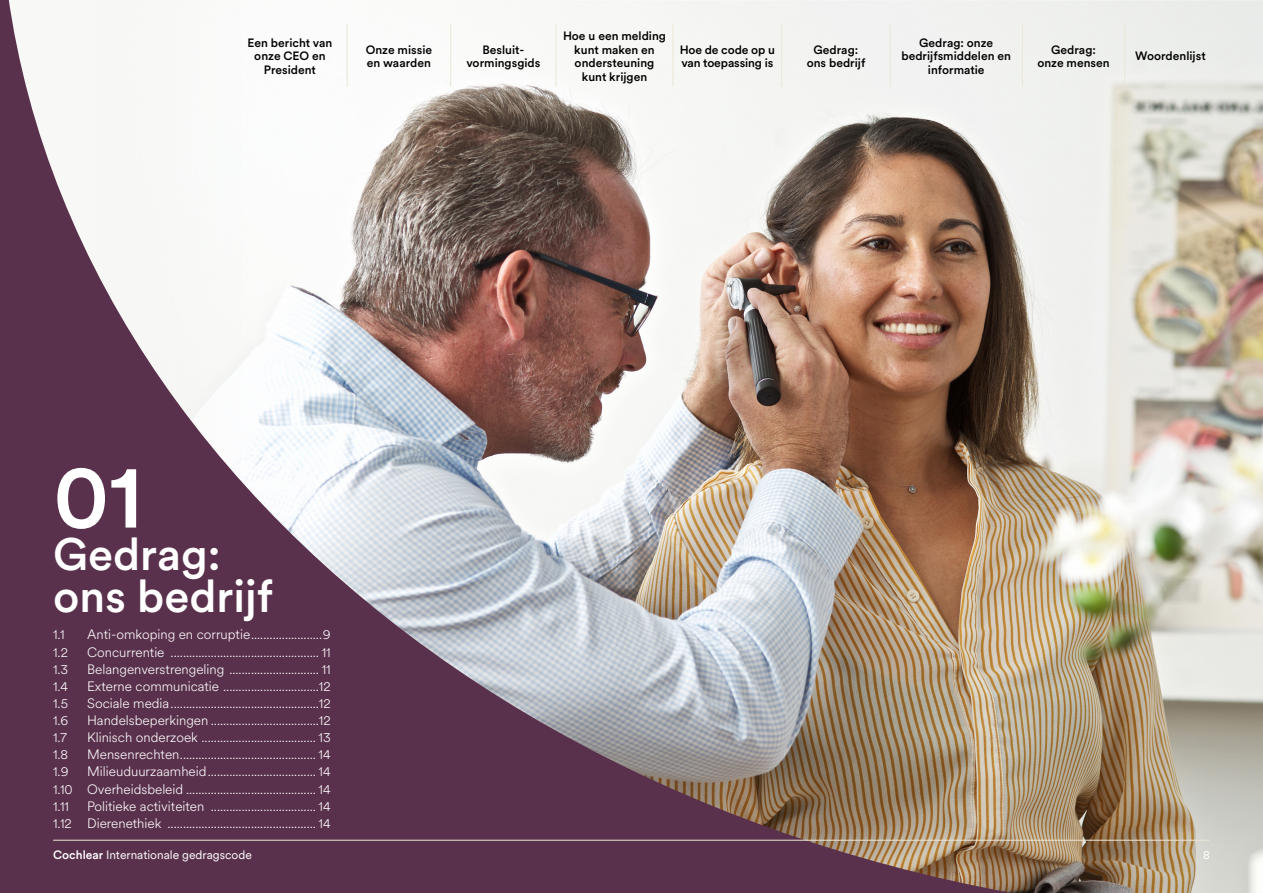
<style>
.page{position:relative;width:1263px;height:893px;background:#fff}
.page>*{position:absolute;margin:0;border:0;box-sizing:border-box;transform-origin:0 0}
.Heading_02{font:500 90px "Circular XX";color:#fff}
.Heading_02-2{font:500 45px/42px "Circular XX";color:#fff}
.Body_Copy_01{font:300 13.5px "Circular XX";color:#fff}
.t1{font:500 12px/13.5px "Circular XX";color:#000;text-align:center}
.Body_Copy_01-2{font:12px "Circular XX";color:#fff}
.s1{font-weight:500}
</style>
<div class="page">
<img style="left:0;top:0;width:1263px;height:893px">
<hr style="left:53px;top:840px;width:1157px;height:1px;background:#ebe6d6">
<hr style="left:347px;top:24px;width:1px;height:63px;background:#ebe6d6">
<hr style="left:450px;top:24px;width:1px;height:63px;background:#ebe6d6">
<hr style="left:556px;top:24px;width:1px;height:63px;background:#ebe6d6">
<hr style="left:673px;top:24px;width:1px;height:63px;background:#ebe6d6">
<hr style="left:781px;top:24px;width:1px;height:63px;background:#ebe6d6">
<hr style="left:890px;top:24px;width:1px;height:63px;background:#ebe6d6">
<hr style="left:1022px;top:24px;width:1px;height:63px;background:#ebe6d6">
<hr style="left:1124px;top:24px;width:1px;height:63px;background:#ebe6d6">
<p class="t1" style="left:248px;top:35px;width:86px">Een bericht van onze CEO en<br>President</p>
<p class="t1" style="left:366px;top:42px;width:68px;text-align:left">Onze missie en waarden</p>
<p class="t1" style="left:466px;top:42px;width:76px">Besluit&shy;vormingsgids</p>
<p class="t1" style="left:563px;top:29px;width:104px">Hoe u een melding kunt maken en ondersteuning kunt krijgen</p>
<p class="t1" style="left:680px;top:42px;width:97px;text-align:left">Hoe de code op u van toepassing is</p>
<p class="t1" style="left:807px;top:42px;width:60px">Gedrag: ons bedrijf</p>
<p class="t1" style="left:901px;top:35px;width:111px">Gedrag: onze bedrijfsmiddelen en informatie</p>
<p class="t1" style="left:1037px;top:42px;width:74px">Gedrag: onze mensen</p>
<p class="t1" style="left:1135px;top:49px;width:72px">Woordenlijst</p>
<p class="Heading_02" style="left:53px;top:435px;width:91px">01</p>
<p class="Heading_02-2" style="left:53px;top:531px;width:222px">Gedrag: ons bedrijf</p>
<p class="Body_Copy_01" style="left:53px;top:626px;width:13px">1.1</p>
<p class="Body_Copy_01" style="left:87px;top:626px;width:245px">Anti-omkoping en corruptie.......................9</p>
<p class="Body_Copy_01" style="left:53px;top:643px;width:16px">1.2</p>
<p class="Body_Copy_01" style="left:87px;top:643px;width:245px">Concurrentie ................................................ 11</p>
<p class="Body_Copy_01" style="left:53px;top:660px;width:17px">1.3</p>
<p class="Body_Copy_01" style="left:87px;top:660px;width:245px">Belangenverstrengeling ............................. 11</p>
<p class="Body_Copy_01" style="left:53px;top:677px;width:16px">1.4</p>
<p class="Body_Copy_01" style="left:87px;top:677px;width:245px">Externe communicatie ...............................12</p>
<p class="Body_Copy_01" style="left:53px;top:694px;width:16px">1.5</p>
<p class="Body_Copy_01" style="left:87px;top:694px;width:245px">Sociale media................................................12</p>
<p class="Body_Copy_01" style="left:53px;top:711px;width:17px">1.6</p>
<p class="Body_Copy_01" style="left:87px;top:711px;width:245px">Handelsbeperkingen ...................................12</p>
<p class="Body_Copy_01" style="left:53px;top:728px;width:16px">1.7</p>
<p class="Body_Copy_01" style="left:87px;top:728px;width:245px">Klinisch onderzoek ..................................... 13</p>
<p class="Body_Copy_01" style="left:53px;top:745px;width:17px">1.8</p>
<p class="Body_Copy_01" style="left:87px;top:745px;width:245px">Mensenrechten............................................ 14</p>
<p class="Body_Copy_01" style="left:53px;top:763px;width:17px">1.9</p>
<p class="Body_Copy_01" style="left:87px;top:763px;width:245px">Milieuduurzaamheid................................... 14</p>
<p class="Body_Copy_01" style="left:53px;top:780px;width:279px">1.10 Overheidsbeleid .......................................... 14</p>
<p class="Body_Copy_01" style="left:53px;top:797px;width:17px">1.11</p>
<p class="Body_Copy_01" style="left:87px;top:797px;width:245px">Politieke activiteiten .................................. 14</p>
<p class="Body_Copy_01" style="left:53px;top:814px;width:279px">1.12 Dierenethiek ................................................ 14</p>
<p class="Body_Copy_01-2" style="left:53px;top:847px;width:200px"><span class="s1">Cochlear</span> Internationale gedragscode</p>
<p class="Body_Copy_01-2" style="left:1203px;top:847px;width:8px">8</p>
</div>
